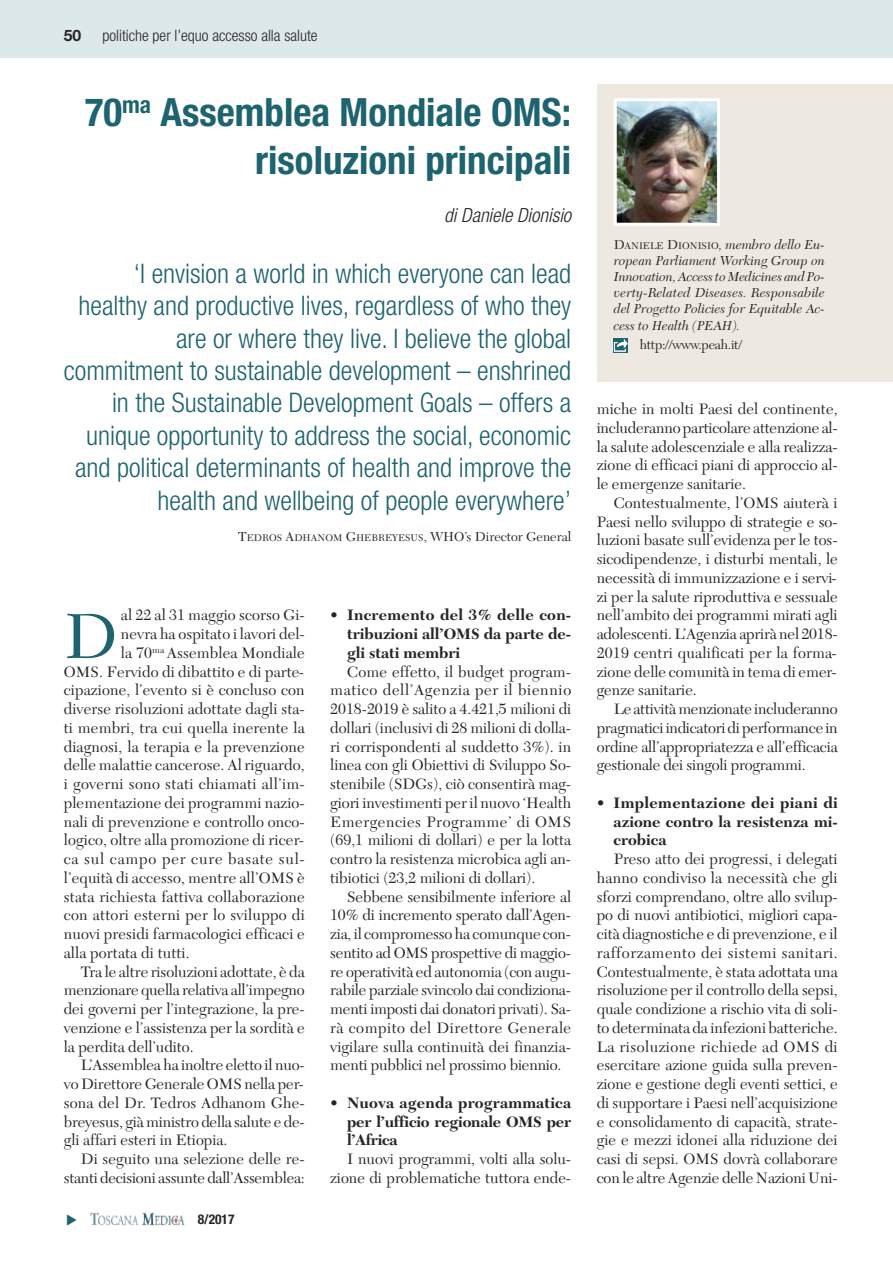
<style>
.page{position:relative;width:893px;height:1263px;background:#fff}
.page>*{position:absolute;margin:0;border:0;box-sizing:border-box;transform-origin:0 0}
.t1{font:66.3px "New Caledonia LT Std";color:#1e6370}
.t2{font:700 condensed 39px/48px "Helvetica Neue LT Std";color:#1e6370;text-align:right}
.t3{font:300 condensed 27px/32.4px "Helvetica Neue LT Std";color:#1e6370;text-align:right}
.t4{font:italic 300 condensed 19.5px "Helvetica Neue LT Std";color:#272627}
.t5{font:15.75px/18.8px "New Caledonia LT Std";letter-spacing:.005em;color:#272627;text-align:justify}
.t6{font:700 15.75px/18.8px "New Caledonia LT Std";color:#272627;text-align:justify}
.t7{font:15.75px "New Caledonia LT Std";letter-spacing:-.015em;color:#272627}
.t8{font:300 condensed 15.75px "Helvetica Neue LT Std";color:#272627}
.t9{font:15.75px "New Caledonia LT Std";letter-spacing:.025em;color:#272627}
.t10{font:15.75px "New Caledonia LT Std";letter-spacing:.05em;color:#272627}
.t11{font:700 15.75px "Helvetica Neue LT Std";color:#272627}
.t12{font:italic 13.5px/16.2px "New Caledonia LT Std";color:#272627;text-align:justify}
.t13{font:13.5px "New Caledonia LT Std";color:#272627}
.t14{font:700 condensed 13.5px "Helvetica Neue LT Std";color:#272627}
.s1{font-size:10.2px}
.s2{font-weight:400}
.s3{font-style:normal}
.s4{font-style:normal;font-size:10.2px}
</style>
<div class="page">
<div style="left:0;top:0;width:893px;height:57px;background:#dde8ea"></div>
<img style="left:90px;top:1212px;width:95px;height:14px">
<div style="left:598px;top:84px;width:295px;height:297px;background:#eee9e0"></div>
<svg style="left:614px;top:339px;width:13px;height:13px"></svg>
<img style="left:618px;top:102px;width:98px;height:120px">
<div style="left:614px;top:98px;width:106px;height:128px;border:3px solid #fff"></div>
<p class="t11" style="left:64px;top:30px;width:19px">50</p>
<p class="t8" style="left:103px;top:30px;width:217px">politiche per l’equo accesso alla salute</p>
<h2 class="t2" style="left:85px;top:91px;width:488px">70<sup>ma</sup> assemblea mondiale OmS: risoluzioni principali</h2>
<p class="t4" style="left:444px;top:208px;width:128px">di Daniele Dionisio</p>
<p class="t3" style="left:64px;top:259px;width:509px">‘I envision a world in which everyone can lead healthy and productive lives, regardless of who they are or where they live. I believe the global commitment to sustainable development – enshrined in the Sustainable Development Goals – offers a unique opportunity to address the social, economic and political determinants of health and improve the health and wellbeing of people everywhere’</p>
<p class="t13" style="left:238px;top:531px;width:334px">T<span class="s1">EDROS</span> A<span class="s1">DHANOM</span> G<span class="s1">HEbREyESuS</span>, WHO’s Director General</p>
<h1 class="t1" style="left:64px;top:609px;width:56px">D</h1>
<p class="t5" style="left:121px;top:607px;width:185px">al 22 al 31 maggio scorso Gi-</p>
<p class="t5" style="left:121px;top:626px;width:185px">nevra ha ospitato i lavori del-</p>
<p class="t5" style="left:121px;top:645px;width:185px">la 70<sup>ma</sup> Assemblea Mondiale</p>
<p class="t5" style="left:64px;top:664px;width:242px">OMS. Fervido di dibattito e di parte-</p>
<p class="t5" style="left:64px;top:682px;width:242px">cipazione, l’evento si è concluso con</p>
<p class="t5" style="left:64px;top:701px;width:243px">diverse risoluzioni adottate dagli sta-</p>
<p class="t5" style="left:64px;top:720px;width:242px">ti membri, tra cui quella inerente la</p>
<p class="t5" style="left:64px;top:739px;width:242px">diagnosi, la terapia e la prevenzione</p>
<p class="t5" style="left:64px;top:757px;width:242px">delle malattie cancerose. Al riguardo,</p>
<p class="t9" style="left:64px;top:777px;width:243px">i governi sono stati chiamati all’im-</p>
<p class="t5" style="left:64px;top:795px;width:243px">plementazione dei programmi nazio-</p>
<p class="t5" style="left:64px;top:814px;width:243px">nali di prevenzione e controllo onco-</p>
<p class="t5" style="left:64px;top:832px;width:242px">logico, oltre alla promozione di ricer-</p>
<p class="t10" style="left:64px;top:852px;width:243px">ca sul campo per cure basate sul-</p>
<p class="t5" style="left:64px;top:870px;width:242px">l’equità di accesso, mentre all’OMS è</p>
<p class="t5" style="left:64px;top:889px;width:242px">stata richiesta fattiva collaborazione</p>
<p class="t5" style="left:64px;top:907px;width:243px">con attori esterni per lo sviluppo di</p>
<p class="t5" style="left:64px;top:926px;width:242px">nuovi presidi farmacologici efficaci e</p>
<p class="t5" style="left:64px;top:945px;width:128px">alla portata di tutti.</p>
<p class="t5" style="left:81px;top:964px;width:225px">Tra le altre risoluzioni adottate, è da</p>
<p class="t5" style="left:64px;top:982px;width:242px">menzionare quella relativa all’impegno</p>
<p class="t5" style="left:64px;top:1001px;width:242px">dei governi per l’integrazione, la pre-</p>
<p class="t5" style="left:64px;top:1020px;width:242px">venzione e l’assistenza per la sordità e</p>
<p class="t5" style="left:64px;top:1039px;width:131px">la perdita dell’udito.</p>
<p class="t5" style="left:81px;top:1057px;width:225px">L’Assemblea ha inoltre eletto il nuo-</p>
<p class="t5" style="left:64px;top:1076px;width:242px">vo Direttore Generale OMS nella per-</p>
<p class="t5" style="left:64px;top:1095px;width:242px">sona del Dr. Tedros Adhanom Ghe-</p>
<p class="t5" style="left:64px;top:1114px;width:242px">breyesus, già ministro della salute e de-</p>
<p class="t5" style="left:64px;top:1132px;width:165px">gli affari esteri in Etiopia.</p>
<p class="t5" style="left:81px;top:1151px;width:225px">Di seguito una selezione delle re-</p>
<p class="t7" style="left:64px;top:1171px;width:242px">stanti decisioni assunte dall’Assemblea:</p>
<p class="t14" style="left:198px;top:1215px;width:38px">8/2017</p>
<p class="t6" style="left:347px;top:607px;width:226px;text-indent:-17px"><span class="s2">•</span> Incremento del 3% delle con&shy;tribuzioni all’OMS da parte de&shy;gli stati membri</p>
<p class="t5" style="left:330px;top:664px;width:242px;text-indent:17px">Come effetto, il budget program&shy;matico dell’Agenzia per il biennio 2018-2019 è salito a 4.421,5 milioni di dollari (inclusivi di 28 milioni di dolla&shy;ri corrispondenti al suddetto 3%). in linea con gli Obiettivi di Sviluppo So&shy;stenibile (SDGs), ciò consentirà mag&shy;giori investimenti per il nuovo ‘Health Emergencies Programme’ di OMS (69,1 milioni di dollari) e per la lotta contro la resistenza microbica agli an&shy;tibiotici (23,2 milioni di dollari).</p>
<p class="t5" style="left:330px;top:889px;width:242px;text-indent:17px">Sebbene sensibilmente inferiore al 10% di incremento sperato dall’Agen&shy;zia, il compromesso ha comunque con&shy;sentito ad OMS prospettive di maggio&shy;re operatività ed autonomia (con augu&shy;rabile parziale svincolo dai condiziona&shy;menti imposti dai donatori privati). Sa&shy;rà compito del Direttore Generale vigilare sulla continuità dei finanzia&shy;menti pubblici nel prossimo biennio.</p>
<p class="t6" style="left:347px;top:1095px;width:226px;text-indent:-17px"><span class="s2">•</span> Nuova agenda programmatica per l’ufficio regionale OMS per l’Africa</p>
<p class="t5" style="left:330px;top:1151px;width:242px;text-align:right">I nuovi programmi, volti alla solu&shy;zione di problematiche tuttora ende-</p>
<p class="t12" style="left:614px;top:237px;width:213px"><span class="s3">D</span><span class="s4">ANIELE</span> <span class="s3">D</span><span class="s4">IONISIO</span>, membro dello Eu&shy;ropean Parliament Working Group on Innovation, Access to Medicines and Po&shy;verty-Related Diseases. Responsabile del Progetto Policies for Equitable Ac&shy;cess to Health (PEAH).</p>
<p class="t13" style="left:640px;top:339px;width:104px">http://www.peah.it/</p>
<p class="t5" style="left:597px;top:401px;width:242px">miche in molti Paesi del continente, includeranno particolare attenzione al&shy;la salute adolescenziale e alla realizza&shy;zione di efficaci piani di approccio al&shy;le emergenze sanitarie.</p>
<p class="t5" style="left:597px;top:495px;width:242px;text-indent:17px">Contestualmente, l’OMS aiuterà i Paesi nello sviluppo di strategie e so&shy;luzioni basate sull’evidenza per le tos&shy;sicodipendenze, i disturbi mentali, le necessità di immunizzazione e i servi&shy;zi per la salute riproduttiva e sessuale nell’ambito dei programmi mirati agli adolescenti. L’Agenzia aprirà nel 2018- 2019 centri qualificati per la forma&shy;zione delle comunità in tema di emer&shy;genze sanitarie.</p>
<p class="t5" style="left:597px;top:701px;width:242px;text-indent:17px">Le attività menzionate includeranno pragmatici indicatori di performance in ordine all’appropriatezza e all’efficacia gestionale dei singoli programmi.</p>
<p class="t6" style="left:614px;top:795px;width:226px;text-indent:-17px"><span class="s2">•</span> Implementazione dei piani di azione contro la resistenza mi&shy;crobica</p>
<p class="t5" style="left:597px;top:851px;width:242px;text-indent:17px">Preso atto dei progressi, i delegati hanno condiviso la necessità che gli sforzi comprendano, oltre allo svilup&shy;po di nuovi antibiotici, migliori capa&shy;cità diagnostiche e di prevenzione, e il rafforzamento dei sistemi sanitari.<br>Contestualmente, è stata adottata una risoluzione per il controllo della sepsi, quale condizione a rischio vita di soli&shy;to determinata da infezioni batteriche.<br>La risoluzione richiede ad OMS di esercitare azione guida sulla preven&shy;zione e gestione degli eventi settici, e di supportare i Paesi nell’acquisizione e consolidamento di capacità, strate&shy;gie e mezzi idonei alla riduzione dei casi di sepsi. OMS dovrà collaborare con le altre Agenzie delle Nazioni uni-</p>
</div>
